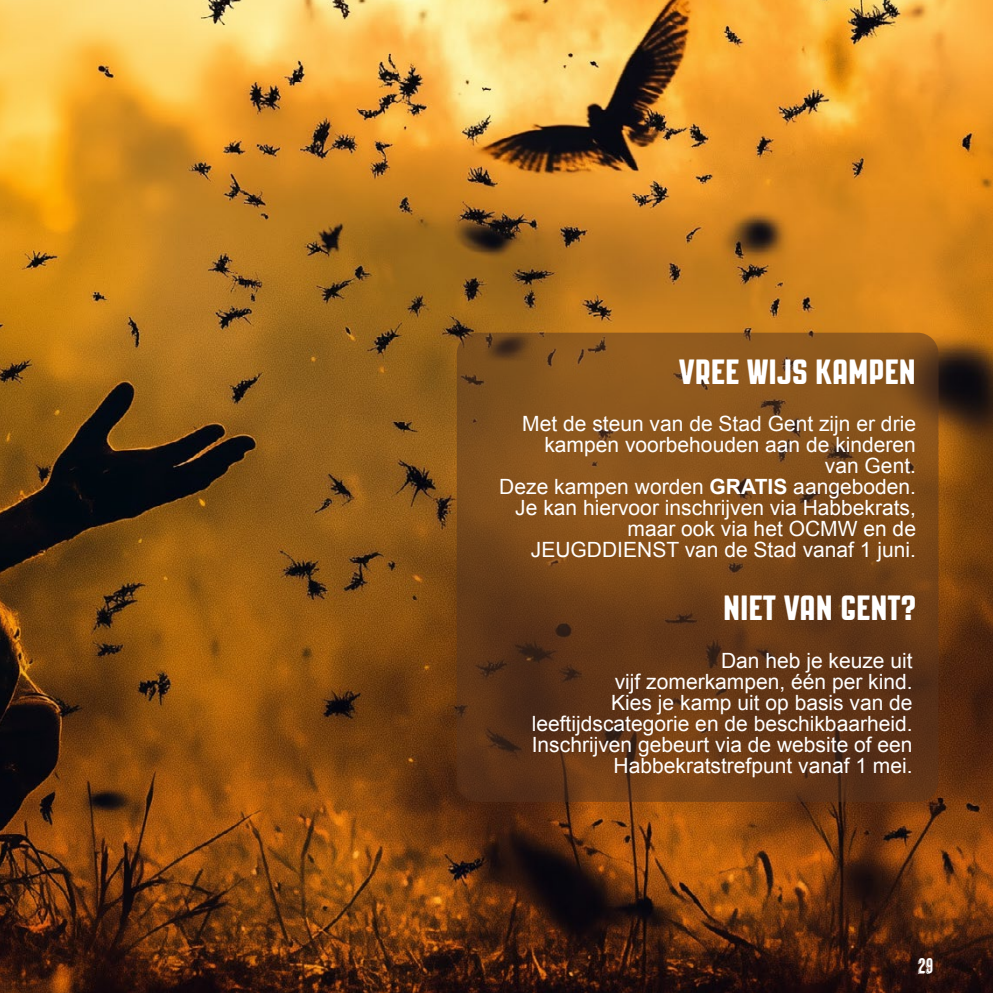
<style>
.page{position:relative;width:993px;height:993px;background:#fff}
.page>*{position:absolute;margin:0;border:0;box-sizing:border-box;transform-origin:0 0}
.t1{font:35px "PAG Revolucion W00";color:#fff}
.t2{font:21px/21px "Arial";color:#fff;text-align:right}
.t3{font:21px "Cheap Pine";color:#fff}
.s1{font-weight:700}
</style>
<div class="page">
<img style="left:0;top:0;width:992px;height:992px">
<svg style="left:456px;top:332px;width:482px;height:469px;background:#734318"></svg>
<h1 class="t1" style="left:678px;top:353px;width:238px">VREE WIJS KAMPEN</h1>
<p class="t2" style="left:499px;top:413px;width:418px">Met de steun van de Stad Gent zijn er drie kampen voorbehouden aan de kinderen<br>van Gent.<br>Deze kampen worden <span class="s1">GRATIS</span> aangeboden.<br>Je kan hiervoor inschrijven via Habbekrats, maar ook via het OCMW en de<br>JEUGDDIENST van de Stad vanaf 1 juni.</p>
<h1 class="t1" style="left:722px;top:589px;width:194px">NIET VAN GENT?</h1>
<p class="t2" style="left:531px;top:649px;width:382px">Dan heb je keuze uit<br>vijf zomerkampen, één per kind.<br>Kies je kamp uit op basis van de leeftijdscategorie en de beschikbaarheid.<br>Inschrijven gebeurt via de website of een Habbekratstrefpunt vanaf 1 mei.</p>
<p class="t3" style="left:917px;top:953px;width:17px">29</p>
</div>
